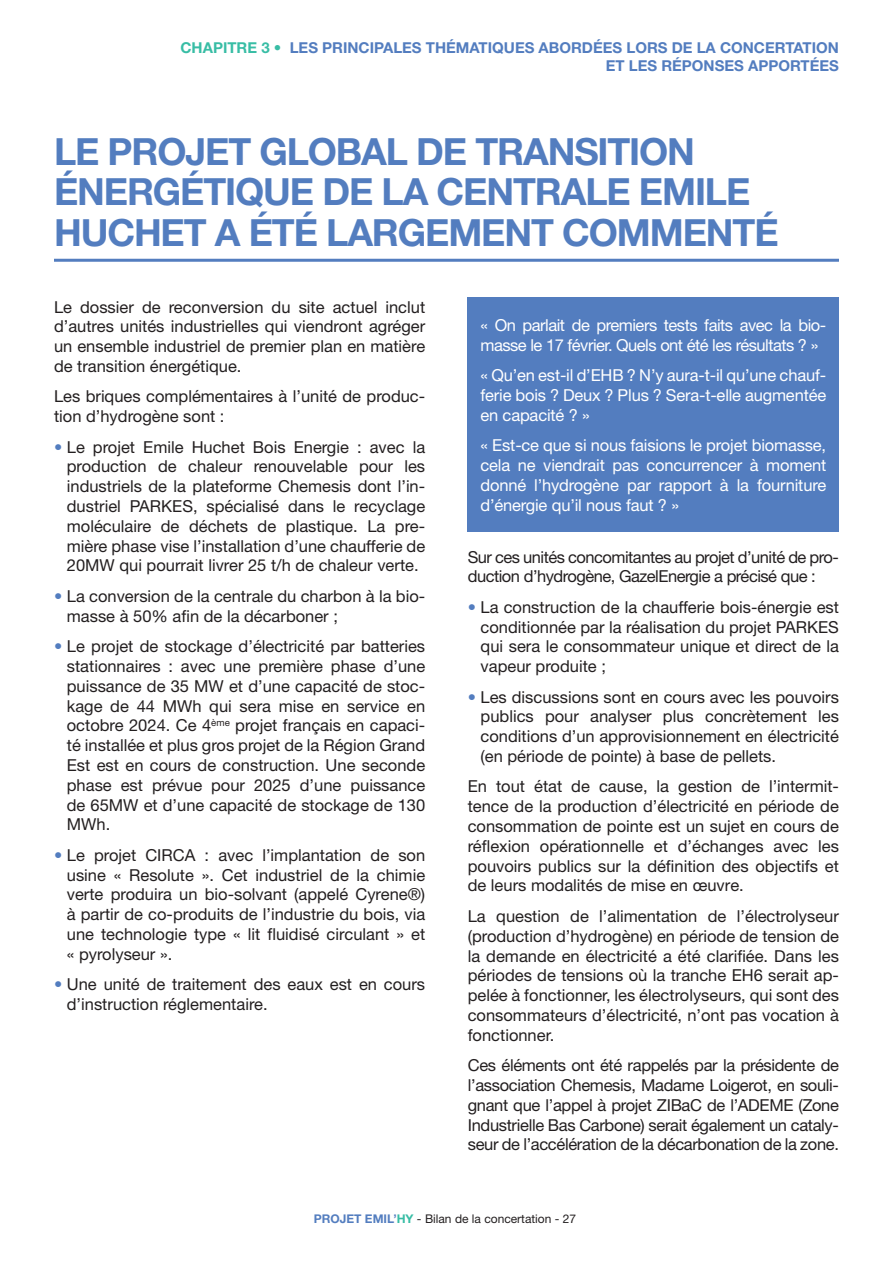
<style>
.page{position:relative;width:893px;height:1263px;background:#fff}
.page>*{position:absolute;margin:0;border:0;box-sizing:border-box;transform-origin:0 0}
.t1{font:700 37.5px/40.5px "Helvetica Neue LT Std";letter-spacing:-.03em;color:#537dbf}
.t2{font:16.5px/19.8px "Helvetica Neue LT Std";color:#231f20;text-align:justify}
.t3{font:16.5px/19.8px "Helvetica Neue LT Std";letter-spacing:-.01em;color:#fff;text-align:justify}
.t4{font:16.5px/19.8px "Helvetica Neue LT Std";letter-spacing:-.03em;color:#231f20}
.t5{font:16.5px/19.8px "Helvetica Neue LT Std";letter-spacing:-.03em;color:#fff}
.t6{font:700 15px/18px "Helvetica Neue LT Std";color:#537dbf;text-align:right}
.t7{font:12px "Helvetica Neue LT Std";color:#231f20}
.s1{color:#38bda5}
.s2{color:#537dbf}
.s3{font-weight:700;color:#537dbf}
.s4{font-weight:700;color:#38bda5}
</style>
<div class="page">
<hr style="left:54px;top:259px;width:785px;height:3px;background:#537dbf">
<div style="left:468px;top:298px;width:371px;height:44px;background:#537dbf"></div>
<div style="left:468px;top:319px;width:371px;height:54px;background:#537dbf"></div>
<div style="left:468px;top:369px;width:371px;height:74px;background:#537dbf"></div>
<div style="left:468px;top:439px;width:371px;height:93px;background:#537dbf"></div>
<p class="t6" style="left:181px;top:39px;width:660px"><span class="s1">CHAPITRE 3 •</span> LES PRINCIPALES THÉMATIQUES ABORDÉES LORS DE LA CONCERTATION<br>ET LES RÉPONSES APPORTÉES</p>
<h1 class="t1" style="left:54px;top:131px;width:726px">LE PROJET GLOBAL DE TRANSITION<br>ÉNERGÉTIQUE DE LA CENTRALE EMILE<br>HUCHET A ÉTÉ LARGEMENT COMMENTÉ</h1>
<p class="t2" style="left:54px;top:297px;width:373px">Le dossier de reconversion du site actuel inclut d’autres unités industrielles qui viendront agréger un ensemble industriel de premier plan en matière de transition énergétique.</p>
<p class="t2" style="left:54px;top:386px;width:373px">Les briques complémentaires à l’unité de produc&shy;tion d’hydrogène sont :</p>
<p class="t2" style="left:67px;top:437px;width:360px;text-indent:-13px"><span class="s2">•</span> Le projet Emile Huchet Bois Energie : avec la production de chaleur renouvelable pour les industriels de la plateforme Chemesis dont l’in&shy;dustriel PARKES, spécialisé dans le recyclage moléculaire de déchets de plastique. La pre&shy;mière phase vise l’installation d’une chaufferie de 20MW qui pourrait livrer 25 t/h de chaleur verte.</p>
<p class="t2" style="left:67px;top:586px;width:360px;text-indent:-13px"><span class="s2">•</span> La conversion de la centrale du charbon à la bio&shy;masse à 50% afin de la décarboner ;</p>
<p class="t2" style="left:67px;top:636px;width:360px;text-indent:-13px"><span class="s2">•</span> Le projet de stockage d’électricité par batteries stationnaires : avec une première phase d’une puissance de 35 MW et d’une capacité de stoc&shy;kage de 44 MWh qui sera mise en service en octobre 2024. Ce 4<sup>ème</sup> projet français en capaci&shy;té installée et plus gros projet de la Région Grand Est est en cours de construction. Une seconde phase est prévue pour 2025 d’une puissance de 65MW et d’une capacité de stockage de 130<br>MWh.</p>
<p class="t2" style="left:67px;top:845px;width:360px;text-indent:-13px"><span class="s2">•</span> Le projet CIRCA : avec l’implantation de son usine « Resolute ». Cet industriel de la chimie verte produira un bio-solvant (appelé Cyrene®) à partir de co-produits de l’industrie du bois, via une technologie type « lit fluidisé circulant » et « pyrolyseur ».</p>
<p class="t2" style="left:67px;top:974px;width:360px;text-indent:-13px"><span class="s2">•</span> Une unité de traitement des eaux est en cours d’instruction réglementaire.</p>
<p class="t5" style="left:480px;top:315px;width:347px">« On parlait de premiers tests faits avec la bio&shy;masse le 17 février. Quels ont été les résultats ? »</p>
<p class="t3" style="left:480px;top:365px;width:347px">« Qu’en est-il d’EHB ? N’y aura-t-il qu’une chauf&shy;ferie bois ? Deux ? Plus ? Sera-t-elle augmentée en capacité ? »</p>
<p class="t3" style="left:480px;top:435px;width:347px">« Est-ce que si nous faisions le projet biomasse, cela ne viendrait pas concurrencer à moment donné l’hydrogène par rapport à la fourniture d’énergie qu’il nous faut ? »</p>
<p class="t4" style="left:468px;top:547px;width:373px">Sur ces unités concomitantes au projet d’unité de pro&shy;duction d’hydrogène, GazelEnergie a précisé que :</p>
<p class="t2" style="left:481px;top:597px;width:360px;text-indent:-13px"><span class="s2">•</span> La construction de la chaufferie bois-énergie est conditionnée par la réalisation du projet PARKES qui sera le consommateur unique et direct de la vapeur produite ;</p>
<p class="t2" style="left:481px;top:687px;width:360px;text-indent:-13px"><span class="s2">•</span> Les discussions sont en cours avec les pouvoirs publics pour analyser plus concrètement les conditions d’un approvisionnement en électricité (en période de pointe) à base de pellets.</p>
<p class="t2" style="left:468px;top:776px;width:373px">En tout état de cause, la gestion de l’intermit&shy;tence de la production d’électricité en période de consommation de pointe est un sujet en cours de réflexion opérationnelle et d’échanges avec les pouvoirs publics sur la définition des objectifs et de leurs modalités de mise en œuvre.</p>
<p class="t2" style="left:468px;top:906px;width:373px">La question de l’alimentation de l’électrolyseur (production d’hydrogène) en période de tension de la demande en électricité a été clarifiée. Dans les périodes de tensions où la tranche EH6 serait ap&shy;pelée à fonctionner, les électrolyseurs, qui sont des consommateurs d’électricité, n’ont pas vocation à fonctionner.</p>
<p class="t2" style="left:468px;top:1055px;width:373px">Ces éléments ont été rappelés par la présidente de l’association Chemesis, Madame Loigerot, en souli&shy;gnant que l’appel à projet ZIBaC de l’ADEME (Zone Industrielle Bas Carbone) serait également un cataly&shy;seur de l’accélération de la décarbonation de la zone.</p>
<p class="t7" style="left:314px;top:1212px;width:264px"><span class="s3">PROJET EMIL’</span><span class="s4">HY</span> - Bilan de la concertation - 27</p>
</div>
